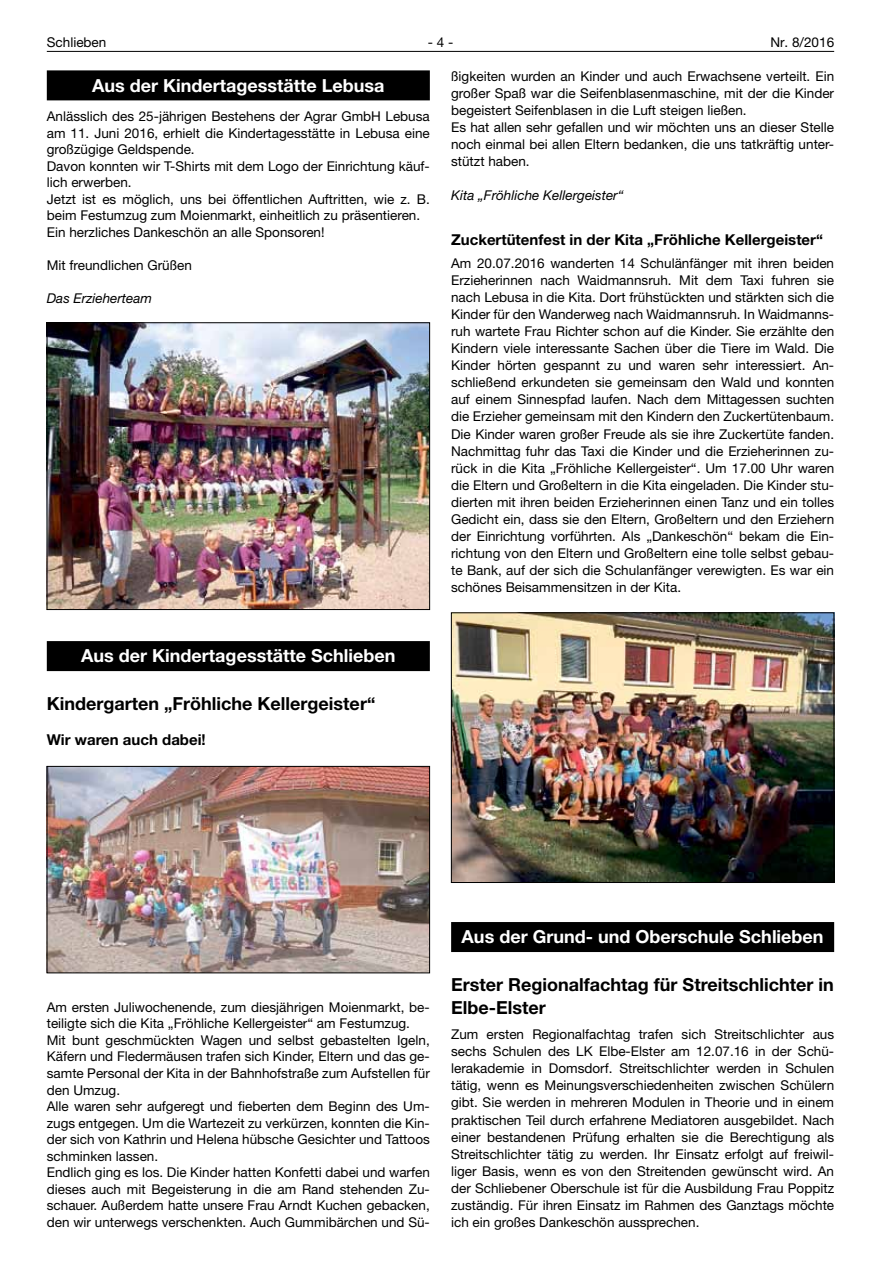
<style>
.page{position:relative;width:881px;height:1263px;background:#fff}
.page>*{position:absolute;margin:0;border:0;box-sizing:border-box;transform-origin:0 0}
.t1{font:700 18px "Helvetica Neue LT";color:#fff}
.t2{font:700 18px/22.5px "Helvetica Neue LT";color:#000}
.t3{font:700 15px "Helvetica Neue LT";color:#000}
.t4{font:13.5px/17.1px "Helvetica Neue LT";color:#000}
.t5{font:italic 13.5px "Helvetica Neue LT";color:#000}
</style>
<div class="page">
<hr style="left:47px;top:51px;width:786px;height:1px;background:#000">
<div style="left:47px;top:70px;width:382px;height:30px;background:#000"></div>
<div style="left:47px;top:641px;width:382px;height:30px;background:#000"></div>
<img style="left:49px;top:324px;width:378px;height:284px">
<div style="left:47px;top:322px;width:382px;height:288px;border:1px solid #000"></div>
<img style="left:49px;top:768px;width:378px;height:203px">
<div style="left:47px;top:766px;width:382px;height:207px;border:1px solid #000"></div>
<div style="left:451px;top:922px;width:382px;height:30px;background:#000"></div>
<img style="left:453px;top:614px;width:378px;height:267px">
<div style="left:451px;top:612px;width:382px;height:271px;border:1px solid #000"></div>
<p class="t4" style="left:47px;top:33px;width:61px">Schlieben</p>
<p class="t4" style="left:427px;top:33px;width:27px">- 4 -</p>
<p class="t4" style="left:770px;top:33px;width:65px">Nr. 8/2016</p>
<h1 class="t1" style="left:92px;top:74px;width:294px">Aus der Kindertagesstätte Lebusa</h1>
<p class="t4" style="left:47px;top:108px;width:384px;line-height:16.5px">Anlässlich des 25-jährigen Bestehens der Agrar GmbH Lebusa am 11. Juni 2016, erhielt die Kindertagesstätte in Lebusa eine großzügige Geldspende.<br>Davon konnten wir T-Shirts mit dem Logo der Einrichtung käuf&shy;lich erwerben.<br>Jetzt ist es möglich, uns bei öffentlichen Auftritten, wie z. B. beim Festumzug zum Moienmarkt, einheitlich zu präsentieren.<br>Ein herzliches Dankeschön an alle Sponsoren!</p>
<p class="t4" style="left:47px;top:256px;width:147px">Mit freundlichen Grüßen</p>
<p class="t5" style="left:47px;top:290px;width:107px">Das Erzieherteam</p>
<p class="t4" style="left:451px;top:67px;width:384px">ßigkeiten wurden an Kinder und auch Erwachsene verteilt. Ein großer Spaß war die Seifenblasenmaschine, mit der die Kinder begeistert Seifenblasen in die Luft steigen ließen.<br>Es hat allen sehr gefallen und wir möchten uns an dieser Stelle noch einmal bei allen Eltern bedanken, die uns tatkräftig unter&shy;stützt haben.</p>
<p class="t5" style="left:451px;top:187px;width:174px">Kita „Fröhliche Kellergeister“</p>
<p class="t3" style="left:451px;top:230px;width:373px">Zuckertütenfest in der Kita „Fröhliche Kellergeister“</p>
<p class="t4" style="left:451px;top:254px;width:384px;text-align:justify">Am 20.07.2016 wanderten 14 Schulänfänger mit ihren beiden Erzieherinnen nach Waidmannsruh. Mit dem Taxi fuhren sie nach Lebusa in die Kita. Dort frühstückten und stärkten sich die Kinder für den Wanderweg nach Waidmannsruh. In Waidmanns&shy;ruh wartete Frau Richter schon auf die Kinder. Sie erzählte den Kindern viele interessante Sachen über die Tiere im Wald. Die Kinder hörten gespannt zu und waren sehr interessiert. An&shy;schließend erkundeten sie gemeinsam den Wald und konnten auf einem Sinnespfad laufen. Nach dem Mittagessen suchten die Erzieher gemeinsam mit den Kindern den Zuckertütenbaum.<br>Die Kinder waren großer Freude als sie ihre Zuckertüte fanden.<br>Nachmittag fuhr das Taxi die Kinder und die Erzieherinnen zu&shy;rück in die Kita „Fröhliche Kellergeister“. Um 17.00 Uhr waren die Eltern und Großeltern in die Kita eingeladen. Die Kinder stu&shy;dierten mit ihren beiden Erzieherinnen einen Tanz und ein tolles Gedicht ein, dass sie den Eltern, Großeltern und den Erziehern der Einrichtung vorführten. Als „Dankeschön“ bekam die Ein&shy;richtung von den Eltern und Großeltern eine tolle selbst gebau&shy;te Bank, auf der sich die Schulanfänger verewigten. Es war ein schönes Beisammensitzen in der Kita.</p>
<h1 class="t1" style="left:81px;top:645px;width:315px">Aus der Kindertagesstätte Schlieben</h1>
<h1 class="t2" style="left:47px;top:692px;width:330px">Kindergarten „Fröhliche Kellergeister“</h1>
<p class="t3" style="left:47px;top:730px;width:160px">Wir waren auch dabei!</p>
<p class="t4" style="left:47px;top:998px;width:384px;line-height:16.5px">Am ersten Juliwochenende, zum diesjährigen Moienmarkt, be&shy;teiligte sich die Kita „Fröhliche Kellergeister“ am Festumzug.<br>Mit bunt geschmückten Wagen und selbst gebastelten Igeln, Käfern und Fledermäusen trafen sich Kinder, Eltern und das ge&shy;samte Personal der Kita in der Bahnhofstraße zum Aufstellen für den Umzug.<br>Alle waren sehr aufgeregt und fieberten dem Beginn des Um&shy;zugs entgegen. Um die Wartezeit zu verkürzen, konnten die Kin&shy;der sich von Kathrin und Helena hübsche Gesichter und Tattoos schminken lassen.<br>Endlich ging es los. Die Kinder hatten Konfetti dabei und warfen dieses auch mit Begeisterung in die am Rand stehenden Zu&shy;schauer. Außerdem hatte unsere Frau Arndt Kuchen gebacken, den wir unterwegs verschenkten. Auch Gummibärchen und Sü-</p>
<h1 class="t1" style="left:461px;top:926px;width:363px">Aus der Grund- und Oberschule Schlieben</h1>
<h1 class="t2" style="left:451px;top:973px;width:384px">Erster Regionalfachtag für Streitschlichter in<br>Elbe-Elster</h1>
<p class="t4" style="left:451px;top:1026px;width:384px;text-align:justify">Zum ersten Regionalfachtag trafen sich Streitschlichter aus sechs Schulen des LK Elbe-Elster am 12.07.16 in der Schü&shy;lerakademie in Domsdorf. Streitschlichter werden in Schulen tätig, wenn es Meinungsverschiedenheiten zwischen Schülern gibt. Sie werden in mehreren Modulen in Theorie und in einem praktischen Teil durch erfahrene Mediatoren ausgebildet. Nach einer bestandenen Prüfung erhalten sie die Berechtigung als Streitschlichter tätig zu werden. Ihr Einsatz erfolgt auf freiwil&shy;liger Basis, wenn es von den Streitenden gewünscht wird. An der Schliebener Oberschule ist für die Ausbildung Frau Poppitz zuständig. Für ihren Einsatz im Rahmen des Ganztags möchte ich ein großes Dankeschön aussprechen.</p>
</div>
